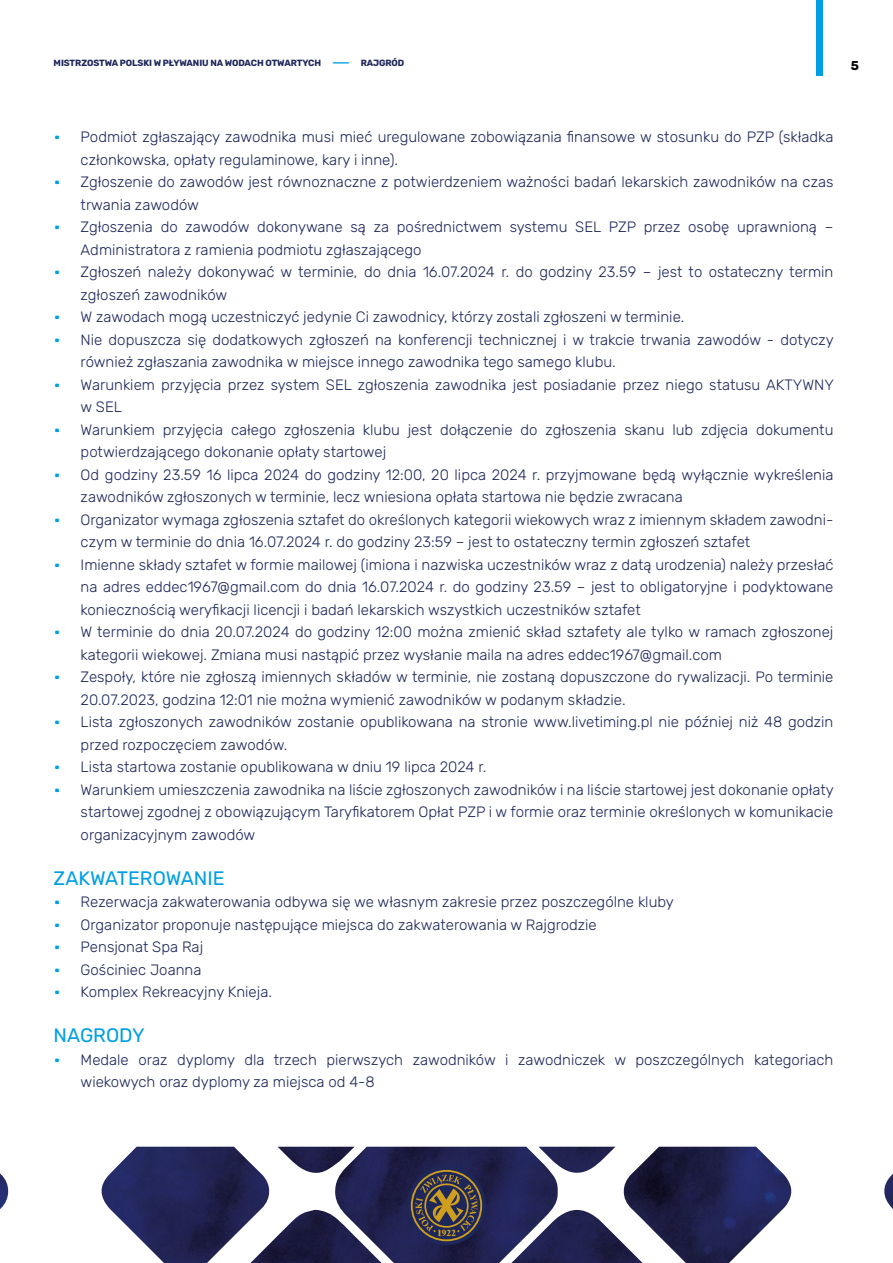
<style>
.page{position:relative;width:893px;height:1263px;background:#fff}
.page>*{position:absolute;margin:0;border:0;box-sizing:border-box;transform-origin:0 0}
.t1{font:19.5px "Rubik";color:#009fe3}
.t2{font:300 15px/22.5px "Rubik";color:#1e275a}
.t3{font:700 12.75px "Rubik";color:#000}
.t4{font:700 9px "Rubik";letter-spacing:-.01em;color:#1e275a}
.s1{color:#009fe3}
.s2{font-family:"TT Supermolot Neue Exp";font-weight:900;color:#009fe3}
</style>
<div class="page">
<div style="left:816px;top:0;width:7px;height:75px;background:#009fe3"></div>
<img style="left:0;top:1147px;width:893px;height:116px">
<div style="left:407px;top:1166px;width:79px;height:79px;background:#1e275a;border-radius:50%"></div>
<svg style="left:411px;top:1170px;width:71px;height:71px"></svg>
<p class="t4" style="left:54px;top:58px;width:352px">MISTRZOSTWA POLSKI W PŁYWANIU NA WODACH OTWARTYCH <span class="s1">-</span> RAJGRÓD</p>
<p class="t3" style="left:851px;top:58px;width:10px">5</p>
<p class="t2" style="left:81px;top:126px;width:754px;text-indent:-27px"><span class="s2">•</span> Podmiot zgłaszający zawodnika musi mieć uregulowane zobowiązania finansowe w stosunku do PZP (składka członkowska, opłaty regulaminowe, kary i inne).</p>
<p class="t2" style="left:81px;top:171px;width:754px;text-indent:-27px"><span class="s2">•</span> Zgłoszenie do zawodów jest równoznaczne z potwierdzeniem ważności badań lekarskich zawodników na czas trwania zawodów</p>
<p class="t2" style="left:81px;top:216px;width:754px;text-indent:-27px"><span class="s2">•</span> Zgłoszenia do zawodów dokonywane są za pośrednictwem systemu SEL PZP przez osobę uprawnioną –<br>Administratora z ramienia podmiotu zgłaszającego</p>
<p class="t2" style="left:81px;top:261px;width:754px;text-indent:-27px"><span class="s2">•</span> Zgłoszeń należy dokonywać w terminie, do dnia 16.07.2024 r. do godziny 23.59 – jest to ostateczny termin zgłoszeń zawodników</p>
<p class="t2" style="left:54px;top:306px;width:632px"><span class="s2">•</span> W zawodach mogą uczestniczyć jedynie Ci zawodnicy, którzy zostali zgłoszeni w terminie.</p>
<p class="t2" style="left:81px;top:329px;width:755px;text-indent:-27px"><span class="s2">•</span> Nie dopuszcza się dodatkowych zgłoszeń na konferencji technicznej i w trakcie trwania zawodów - dotyczy również zgłaszania zawodnika w miejsce innego zawodnika tego samego klubu.</p>
<p class="t2" style="left:81px;top:374px;width:755px;text-indent:-27px"><span class="s2">•</span> Warunkiem przyjęcia przez system SEL zgłoszenia zawodnika jest posiadanie przez niego statusu AKTYWNY w SEL</p>
<p class="t2" style="left:81px;top:419px;width:754px;text-indent:-27px"><span class="s2">•</span> Warunkiem przyjęcia całego zgłoszenia klubu jest dołączenie do zgłoszenia skanu lub zdjęcia dokumentu potwierdzającego dokonanie opłaty startowej</p>
<p class="t2" style="left:81px;top:464px;width:754px;text-indent:-27px"><span class="s2">•</span> Od godziny 23.59 16 lipca 2024 do godziny 12:00, 20 lipca 2024 r. przyjmowane będą wyłącznie wykreślenia zawodników zgłoszonych w terminie, lecz wniesiona opłata startowa nie będzie zwracana</p>
<p class="t2" style="left:81px;top:509px;width:754px;text-indent:-27px"><span class="s2">•</span> Organizator wymaga zgłoszenia sztafet do określonych kategorii wiekowych wraz z imiennym składem zawodni&shy;czym w terminie do dnia 16.07.2024 r. do godziny 23:59 – jest to ostateczny termin zgłoszeń sztafet</p>
<p class="t2" style="left:81px;top:554px;width:754px;text-align:justify;text-indent:-27px"><span class="s2">•</span> Imienne składy sztafet w formie mailowej (imiona i nazwiska uczestników wraz z datą urodzenia) należy przesłać na adres eddec1967@gmail.com do dnia 16.07.2024 r. do godziny 23.59 – jest to obligatoryjne i podyktowane koniecznością weryfikacji licencji i badań lekarskich wszystkich uczestników sztafet</p>
<p class="t2" style="left:81px;top:621px;width:754px;text-indent:-27px"><span class="s2">•</span> W terminie do dnia 20.07.2024 do godziny 12:00 można zmienić skład sztafety ale tylko w ramach zgłoszonej kategorii wiekowej. Zmiana musi nastąpić przez wysłanie maila na adres eddec1967@gmail.com</p>
<p class="t2" style="left:81px;top:666px;width:754px;text-indent:-27px"><span class="s2">•</span> Zespoły, które nie zgłoszą imiennych składów w terminie, nie zostaną dopuszczone do rywalizacji. Po terminie<br>20.07.2023, godzina 12:01 nie można wymienić zawodników w podanym składzie.</p>
<p class="t2" style="left:81px;top:711px;width:754px;text-indent:-27px"><span class="s2">•</span> Lista zgłoszonych zawodników zostanie opublikowana na stronie www.livetiming.pl nie później niż 48 godzin przed rozpoczęciem zawodów.</p>
<p class="t2" style="left:54px;top:756px;width:434px"><span class="s2">•</span> Lista startowa zostanie opublikowana w dniu 19 lipca 2024 r.</p>
<p class="t2" style="left:81px;top:779px;width:755px;text-align:justify;text-indent:-27px"><span class="s2">•</span> Warunkiem umieszczenia zawodnika na liście zgłoszonych zawodników i na liście startowej jest dokonanie opłaty startowej zgodnej z obowiązującym Taryfikatorem Opłat PZP i w formie oraz terminie określonych w komunikacie organizacyjnym zawodów</p>
<h1 class="t1" style="left:54px;top:867px;width:172px">ZAKWATEROWANIE</h1>
<p class="t2" style="left:54px;top:891px;width:622px"><span class="s2">•</span> Rezerwacja zakwaterowania odbywa się we własnym zakresie przez poszczególne kluby</p>
<p class="t2" style="left:54px;top:914px;width:545px"><span class="s2">•</span> Organizator proponuje następujące miejsca do zakwaterowania w Rajgrodzie</p>
<p class="t2" style="left:54px;top:936px;width:151px"><span class="s2">•</span> Pensjonat Spa Raj</p>
<p class="t2" style="left:54px;top:959px;width:149px"><span class="s2">•</span> Gościniec Joanna</p>
<p class="t2" style="left:54px;top:981px;width:220px"><span class="s2">•</span> Komplex Rekreacyjny Knieja.</p>
<h1 class="t1" style="left:54px;top:1024px;width:93px">NAGRODY</h1>
<p class="t2" style="left:81px;top:1049px;width:754px;text-indent:-27px"><span class="s2">•</span> Medale oraz dyplomy dla trzech pierwszych zawodników i zawodniczek w poszczególnych kategoriach wiekowych oraz dyplomy za miejsca od 4-8</p>
</div>
